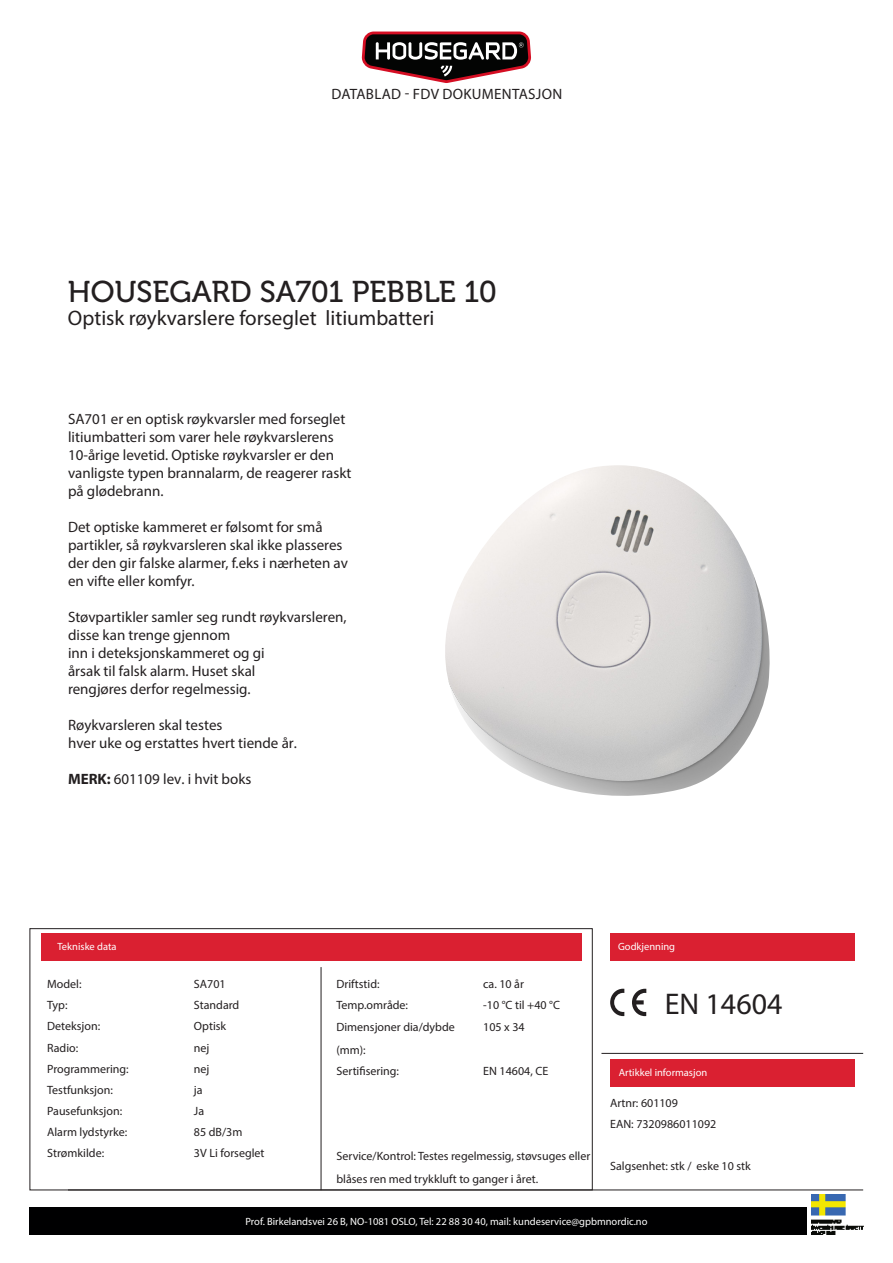
<style>
.page{position:relative;width:893px;height:1263px;background:#fff}
.page>*{position:absolute;margin:0;border:0;box-sizing:border-box;transform-origin:0 0}
.t1{font:30px "Museo 500";color:#231f20}
.t2{font:30px "Myriad Pro";color:#231f20}
.t3{font:21px "Myriad Pro";color:#231f20}
.t4{font:15px/18px "Myriad Pro";color:#231f20}
.t5{font:15px "Myriad Pro";letter-spacing:.02em;color:#231f20}
.t6{font:12px/22.5px "Myriad Pro";color:#231f20}
.t7{font:10.5px "Myriad Pro";color:#fff}
.s1{font-weight:700}
</style>
<div class="page">
<svg style="left:30px;top:928px;width:563px;height:262px"></svg>
<div style="left:30px;top:1207px;width:777px;height:28px;background:#000001"></div>
<div style="left:41px;top:933px;width:540px;height:28px;background:#da2031"></div>
<div style="left:610px;top:933px;width:245px;height:28px;background:#da2031"></div>
<div style="left:610px;top:1060px;width:245px;height:27px;background:#da2031"></div>
<hr style="left:321px;top:967px;width:1px;height:223px;background:#231f20">
<hr style="left:601px;top:1053px;width:262px;height:1px;background:#231f20">
<hr style="left:68px;top:1190px;width:795px;height:1px;background:#231f20">
<svg style="left:362px;top:32px;width:169px;height:51px"></svg>
<img style="left:812px;top:1195px;width:51px;height:40px">
<svg style="left:632px;top:989px;width:14px;height:27px"></svg>
<svg style="left:610px;top:989px;width:14px;height:27px"></svg>
<img style="left:445px;top:465px;width:325px;height:331px">
<p class="t5" style="left:331px;top:85px;width:232px">DATABLAD - FDV DOKUMENTASJON</p>
<p class="t1" style="left:68px;top:275px;width:430px">HOUSEGARD SA701 PEBBLE 10</p>
<p class="t3" style="left:68px;top:305px;width:368px">Optisk røykvarslere forseglet litiumbatteri</p>
<p class="t4" style="left:68px;top:410px;width:285px">SA701 er en optisk røykvarsler med forseglet litiumbatteri som varer hele røykvarslerens 10-årige levetid. Optiske røykvarsler er den vanligste typen brannalarm, de reagerer raskt på glødebrann.</p>
<p class="t4" style="left:68px;top:518px;width:281px">Det optiske kammeret er følsomt for små partikler, så røykvarsleren skal ikke plasseres der den gir falske alarmer, f.eks i nærheten av en vifte eller komfyr.</p>
<p class="t4" style="left:68px;top:608px;width:280px">Støvpartikler samler seg rundt røykvarsleren, disse kan trenge gjennom<br>inn i deteksjonskammeret og gi<br>årsak til falsk alarm. Huset skal<br>rengjøres derfor regelmessig.</p>
<p class="t4" style="left:68px;top:716px;width:230px">Røykvarsleren skal testes<br>hver uke og erstattes hvert tiende år.</p>
<p class="t4" style="left:68px;top:770px;width:185px"><span class="s1">MERK:</span> 601109 lev. i hvit boks</p>
<p class="t7" style="left:57px;top:940px;width:61px">Tekniske data</p>
<p class="t7" style="left:618px;top:940px;width:59px">Godkjenning</p>
<p class="t6" style="left:47px;top:972px;width:36px">Model:</p>
<p class="t6" style="left:194px;top:972px;width:33px">SA701</p>
<p class="t6" style="left:47px;top:993px;width:22px">Typ:</p>
<p class="t6" style="left:194px;top:993px;width:47px">Standard</p>
<p class="t6" style="left:47px;top:1014px;width:54px">Deteksjon:</p>
<p class="t6" style="left:194px;top:1014px;width:34px">Optisk</p>
<p class="t6" style="left:47px;top:1036px;width:33px">Radio:</p>
<p class="t6" style="left:194px;top:1036px;width:17px">nej</p>
<p class="t6" style="left:47px;top:1057px;width:83px">Programmering:</p>
<p class="t6" style="left:194px;top:1057px;width:17px">nej</p>
<p class="t6" style="left:47px;top:1079px;width:67px">Testfunksjon:</p>
<p class="t6" style="left:194px;top:1079px;width:10px">ja</p>
<p class="t6" style="left:47px;top:1100px;width:77px">Pausefunksjon:</p>
<p class="t6" style="left:194px;top:1100px;width:12px">Ja</p>
<p class="t6" style="left:47px;top:1121px;width:82px">Alarm lydstyrke:</p>
<p class="t6" style="left:194px;top:1121px;width:50px">85 dB/3m</p>
<p class="t6" style="left:47px;top:1142px;width:58px">Strømkilde:</p>
<p class="t6" style="left:194px;top:1142px;width:72px">3V Li forseglet</p>
<p class="t6" style="left:336px;top:972px;width:45px">Driftstid:</p>
<p class="t6" style="left:483px;top:972px;width:42px">ca. 10 år</p>
<p class="t6" style="left:336px;top:993px;width:73px">Temp.område:</p>
<p class="t6" style="left:483px;top:993px;width:78px">-10 °C til +40 °C</p>
<p class="t6" style="left:336px;top:1015px;width:120px">Dimensjoner dia/dybde (mm):</p>
<p class="t6" style="left:483px;top:1015px;width:43px">105 x 34</p>
<p class="t6" style="left:336px;top:1059px;width:64px">Sertifisering:</p>
<p class="t6" style="left:483px;top:1059px;width:67px">EN 14604, CE</p>
<p class="t6" style="left:336px;top:1144px;width:255px">Service/Kontrol: Testes regelmessig, støvsuges eller blåses ren med trykkluft to ganger i året.</p>
<h1 class="t2" style="left:665px;top:985px;width:119px">EN 14604</h1>
<p class="t7" style="left:619px;top:1066px;width:90px">Artikkel informasjon</p>
<p class="t6" style="left:610px;top:1092px;width:108px;line-height:21px">Artnr: 601109<br>EAN: 7320986011092</p>
<p class="t6" style="left:610px;top:1155px;width:142px">Salgsenhet: stk / eske 10 stk</p>
<p class="t7" style="left:245px;top:1215px;width:403px">Prof. Birkelandsvei 26 B, NO-1081 OSLO, Tel: 22 88 30 40, mail: kundeservice@gpbmnordic.no</p>
</div>
